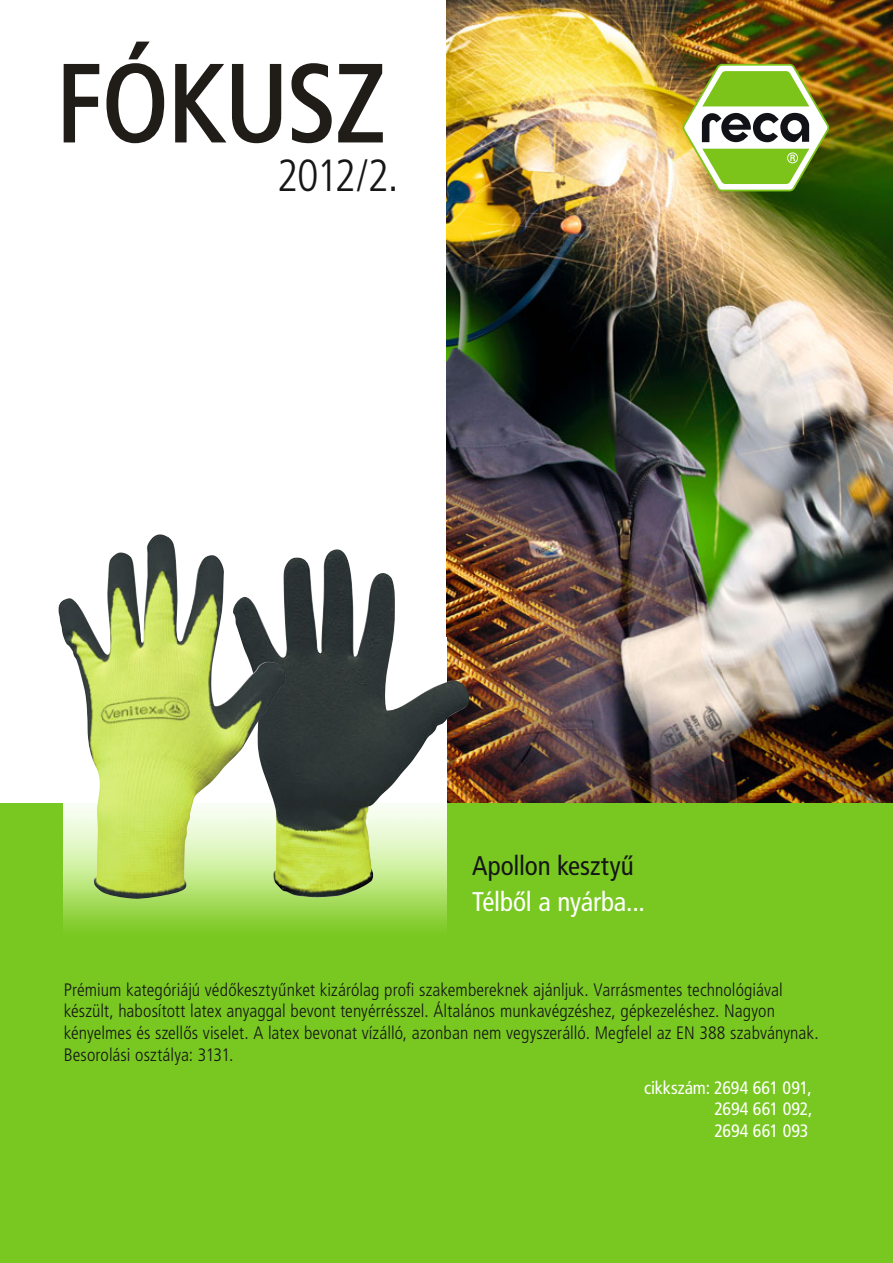
<style>
.page{position:relative;width:893px;height:1263px;background:#fff}
.page>*{position:absolute;margin:0;border:0;box-sizing:border-box;transform-origin:0 0}
.t1{font:300 condensed 45px "Frutiger LT Pro";color:#151616}
.t2{font:condensed 27px "Frutiger LT Pro";letter-spacing:-.005em;color:#fff}
.t3{font:condensed 27px "Frutiger LT Pro";color:#151616}
.t4{font:300 condensed 18px/21.6px "Frutiger LT Pro";color:#151616}
.t5{font:condensed 18px/21.6px "Frutiger LT Pro";letter-spacing:-.005em;color:#fff;text-align:justify}
</style>
<div class="page">
<img style="left:446px;top:0;width:447px;height:804px">
<img style="left:682px;top:63px;width:148px;height:132px">
<div style="left:0;top:804px;width:893px;height:459px;background:#79c821"></div>
<img style="left:64px;top:899px;width:382px;height:29px">
<svg style="left:63px;top:63px;width:37px;height:80px"></svg>
<svg style="left:107px;top:41px;width:56px;height:101px"></svg>
<svg style="left:175px;top:63px;width:107px;height:81px"></svg>
<svg style="left:291px;top:63px;width:92px;height:81px"></svg>
<img style="left:293px;top:548px;width:177px;height:351px">
<img style="left:57px;top:544px;width:236px;height:355px">
<h1 class="t1" style="left:277px;top:156px;width:123px">2012/2.</h1>
<h2 class="t3" style="left:472px;top:854px;width:163px">Apollon kesztyű</h2>
<h2 class="t2" style="left:472px;top:890px;width:174px">Télből a nyárba...</h2>
<p class="t4" style="left:64px;top:981px;width:756px">Prémium kategóriájú védőkesztyűnket kizárólag profi szakembereknek ajánljuk. Varrásmentes technológiával készült, habosított latex anyaggal bevont tenyérrésszel. Általános munkavégzéshez, gépkezeléshez. Nagyon kényelmes és szellős viselet. A latex bevonat vízálló, azonban nem vegyszerálló. Megfelel az EN 388 szabványnak.<br>Besorolási osztálya: 3131.</p>
<p class="t5" style="left:714px;top:1079px;width:100px;text-indent:-70px">cikkszám: 2694 661 091, 2694 661 092, 2694 661 093</p>
</div>
